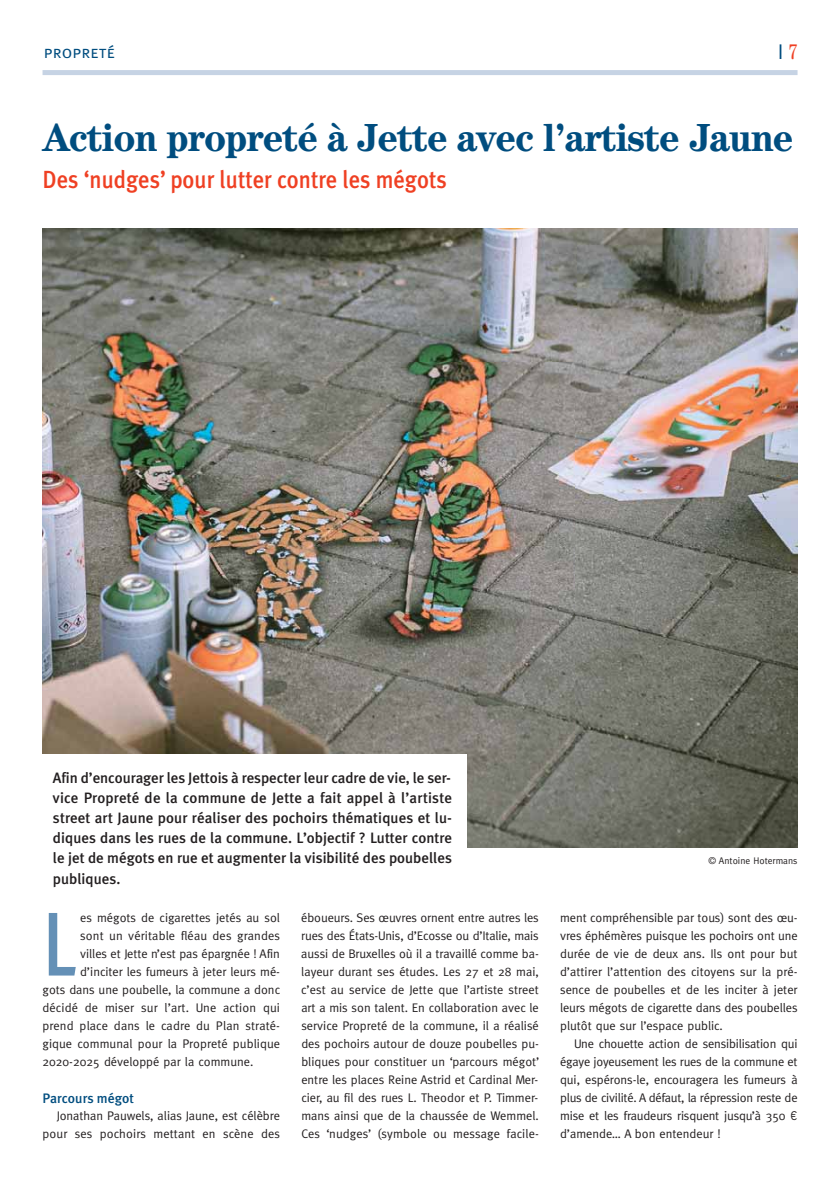
<style>
.page{position:relative;width:833px;height:1188px;background:#fff}
.page>*{position:absolute;margin:0;border:0;box-sizing:border-box;transform-origin:0 0}
.t1{font:500 90.38px "Meta Plus";color:#6490b6;scale:.8 1}
.t2{font:700 39.38px "Century IT Cby BT";letter-spacing:-.025em;color:#004d7f;scale:.95 1}
.t3{font:500 24.75px "Meta Plus";color:#ef4023;scale:.91 1}
.t4{font:21.25px "Meta";color:#004d7f}
.t5{font:17.5px "Meta Plus Normal Caps";color:#004d7f}
.t6{font:500 15px/20px "Meta Plus";color:#231f20;text-align:justify}
.t7{font:500 13.75px "Meta Plus";color:#004d7f}
.t8{font:12.5px/18px "Meta";color:#231f20;text-align:justify}
.t9{font:9.62px "Meta";color:#231f20}
.s1{font-family:"Century IT Cby BT";font-stretch:condensed;color:#ef4023}
.s2{font-family:"Interstate";font-weight:300}
</style>
<div class="page">
<div style="left:43px;top:70px;width:754px;height:5px;background:#c6d3e4"></div>
<img style="left:43px;top:228px;width:754px;height:619px">
<div style="left:39px;top:753px;width:427px;height:145px;background:#fff"></div>
<h3 class="t5" style="left:44px;top:41px;width:73px">propreté</h3>
<h3 class="t4" style="left:777px;top:44px;width:21px">I<span class="s1">7</span></h3>
<h2 class="t2" style="left:43px;top:122px;width:792px">Action propreté à Jette avec l’artiste Jaune</h2>
<h3 class="t3" style="left:43px;top:167px;width:446px">Des ‘nudges’ pour lutter contre les mégots</h3>
<p class="t6" style="left:53px;top:768px;width:400px">Afin d’encourager les Jettois à respecter leur cadre de vie, le ser&shy;vice Propreté de la commune de Jette a fait appel à l’artiste street art Jaune pour réaliser des pochoirs thématiques et lu&shy;diques dans les rues de la commune. L’objectif ? Lutter contre le jet de mégots en rue et augmenter la visibilité des poubelles publiques.</p>
<p class="t9" style="left:708px;top:856px;width:90px">© Antoine Hotermans</p>
<h1 class="t1" style="left:42px;top:900px;width:44px">L</h1>
<p class="t8" style="left:80px;top:909px;width:201px">es mégots de cigarettes jetés au sol</p>
<p class="t8" style="left:80px;top:927px;width:201px">sont un véritable fléau des grandes</p>
<p class="t8" style="left:80px;top:945px;width:201px">villes et Jette n’est pas épargnée ! Afin</p>
<p class="t8" style="left:80px;top:963px;width:201px">d’inciter les fumeurs à jeter leurs mé-</p>
<p class="t8" style="left:43px;top:981px;width:239px">gots dans une poubelle, la commune a donc</p>
<p class="t8" style="left:43px;top:999px;width:239px">décidé de miser sur l’art. Une action qui</p>
<p class="t8" style="left:43px;top:1017px;width:239px">prend place dans le cadre du Plan straté-</p>
<p class="t8" style="left:43px;top:1035px;width:239px">gique communal pour la Propreté publique</p>
<p class="t8" style="left:43px;top:1053px;width:212px">2020-2025 développé par la commune.</p>
<p class="t7" style="left:43px;top:1090px;width:93px">Parcours mégot</p>
<p class="t8" style="left:43px;top:1107px;width:239px;text-align:right">Jonathan Pauwels, alias Jaune, est célèbre pour ses pochoirs mettant en scène des</p>
<p class="t8" style="left:301px;top:909px;width:239px">éboueurs. Ses œuvres ornent entre autres les rues des États-Unis, d’Ecosse ou d’Italie, mais aussi de Bruxelles où il a travaillé comme ba&shy;layeur durant ses études. Les 27 et 28 mai, c’est au service de Jette que l’artiste street art a mis son talent. En collaboration avec le service Propreté de la commune, il a réalisé des pochoirs autour de douze poubelles pu&shy;bliques pour constituer un ‘parcours mégot’ entre les places Reine Astrid et Cardinal Mer&shy;cier, au fil des rues L. Theodor et P. Timmer&shy;mans ainsi que de la chaussée de Wemmel.<br>Ces ‘nudges’ (symbole ou message facile-</p>
<p class="t8" style="left:560px;top:909px;width:239px">ment compréhensible par tous) sont des œu&shy;vres éphémères puisque les pochoirs ont une durée de vie de deux ans. Ils ont pour but d’attirer l’attention des citoyens sur la pré&shy;sence de poubelles et de les inciter à jeter leurs mégots de cigarette dans des poubelles plutôt que sur l’espace public.</p>
<p class="t8" style="left:560px;top:1035px;width:239px;text-indent:14px">Une chouette action de sensibilisation qui égaye joyeusement les rues de la commune et qui, espérons-le, encouragera les fumeurs à plus de civilité. A défaut, la répression reste de mise et les fraudeurs risquent jusqu’à 350 <span class="s2">¤ </span>d’amende… A bon entendeur !</p>
</div>
